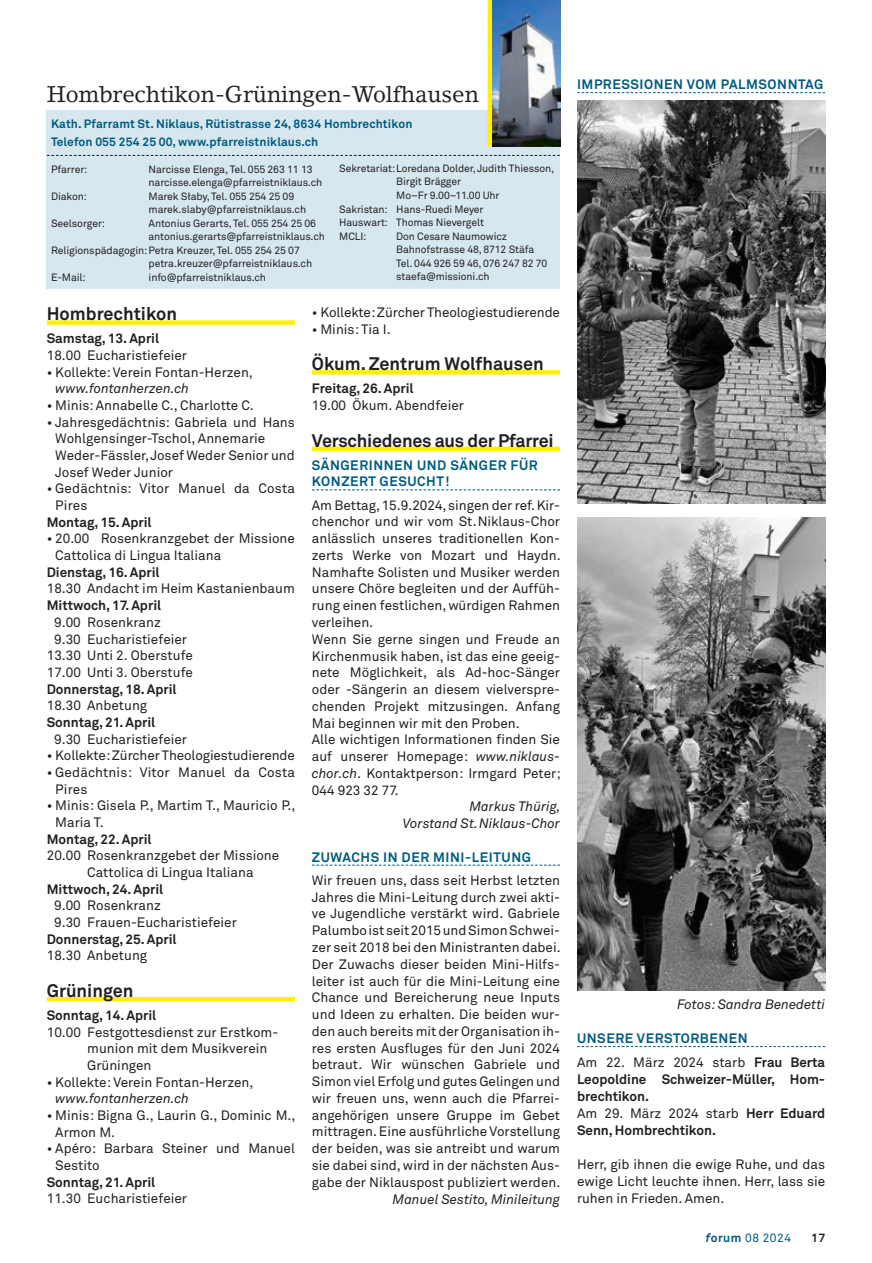
<style>
.page{position:relative;width:872px;height:1263px;background:#fff}
.page>*{position:absolute;margin:0;border:0;box-sizing:border-box;transform-origin:0 0}
.t1{font:22.5px "Lino Letter";letter-spacing:-.01em;color:#231f20}
.t2{font:700 18px "Akkurat Pro";letter-spacing:-.01em;color:#231f20}
.t3{font:13.5px/16.8px "Akkurat Pro";color:#231f20}
.t4{font:700 13.5px/17.1px "Akkurat Pro";letter-spacing:-.005em;color:#231f20}
.t5{font:700 13.5px/16.8px "Akkurat Pro";letter-spacing:.04em;color:#005b7f}
.t6{font:italic 13.5px/16.8px "Akkurat Pro";letter-spacing:-.005em;color:#231f20;text-align:right}
.t7{font:700 12px/18px "Akkurat Pro";letter-spacing:.01em;color:#005b7f}
.t8{font:12px "Akkurat Pro";letter-spacing:.04em;color:#005b7f}
.t9{font:700 12px "Akkurat Pro";color:#231f20}
.t10{font:10.5px/13.5px "Akkurat Pro";letter-spacing:-.01em;color:#231f20}
.s1{font-style:italic}
.s2{font-weight:400;color:#231f20}
.s3{color:#231f20}
.s4{font-weight:400}
.s5{font-weight:700;font-style:italic}
.s6{font-weight:700}
</style>
<div class="page">
<div style="left:47px;top:320px;width:248px;height:5px;background:#fff101"></div>
<hr style="left:47px;top:997px;width:248px;height:4px;background:#fff101">
<div style="left:312px;top:370px;width:248px;height:5px;background:#fff101"></div>
<div style="left:312px;top:446px;width:248px;height:5px;background:#fff101"></div>
<svg style="left:312px;top:489px;width:248px;height:1px"></svg>
<svg style="left:312px;top:865px;width:248px;height:1px"></svg>
<svg style="left:577px;top:92px;width:248px;height:1px"></svg>
<div style="left:47px;top:111px;width:513px;height:178px;background:#d6e7ef"></div>
<img style="left:492px;top:0;width:68px;height:146px">
<div style="left:487px;top:0;width:5px;height:146px;background:#fff101"></div>
<svg style="left:47px;top:155px;width:513px;height:1px"></svg>
<img style="left:577px;top:101px;width:248px;height:402px">
<img style="left:577px;top:518px;width:248px;height:473px">
<svg style="left:577px;top:1046px;width:248px;height:1px"></svg>
<h1 class="t1" style="left:47px;top:81px;width:434px">Hombrechtikon-Grüningen-Wolfhausen</h1>
<p class="t7" style="left:51px;top:115px;width:363px">Kath. Pfarramt St. Niklaus, Rütistrasse 24, 8634 Hombrechtikon<br>Telefon 055 254 25 00, www.pfarreistniklaus.ch</p>
<p class="t10" style="left:51px;top:162px;width:38px">Pfarrer:</p>
<p class="t10" style="left:149px;top:162px;width:175px">Narcisse Elenga, Tel. 055 263 11 13 narcisse.elenga@pfarreistniklaus.ch</p>
<p class="t10" style="left:51px;top:190px;width:38px">Diakon:</p>
<p class="t10" style="left:149px;top:190px;width:159px">Marek Słaby, Tel. 055 254 25 09 marek.slaby@pfarreistniklaus.ch</p>
<p class="t10" style="left:51px;top:217px;width:56px">Seelsorger:</p>
<p class="t10" style="left:149px;top:217px;width:169px">Antonius Gerarts, Tel. 055 254 25 06</p>
<p class="t10" style="left:149px;top:230px;width:178px">antonius.gerarts@pfarreistniklaus.ch</p>
<p class="t10" style="left:51px;top:243px;width:250px">Religionspädagogin:Petra Kreuzer, Tel. 055 254 25 07</p>
<p class="t10" style="left:149px;top:257px;width:165px">petra.kreuzer@pfarreistniklaus.ch</p>
<p class="t10" style="left:51px;top:271px;width:36px">E-Mail:</p>
<p class="t10" style="left:149px;top:271px;width:119px">info@pfarreistniklaus.ch</p>
<p class="t10" style="left:339px;top:162px;width:216px">Sekretariat:Loredana Dolder, Judith Thiesson,</p>
<p class="t10" style="left:396px;top:175px;width:66px">Birgit Brägger</p>
<p class="t10" style="left:396px;top:189px;width:105px">Mo–Fr 9.00–11.00 Uhr</p>
<p class="t10" style="left:339px;top:202px;width:146px">Sakristan: Hans-Ruedi Meyer</p>
<p class="t10" style="left:339px;top:216px;width:146px">Hauswart: Thomas Nievergelt</p>
<p class="t10" style="left:339px;top:229px;width:29px">MCLI:</p>
<p class="t10" style="left:396px;top:229px;width:152px">Don Cesare Naumowicz<br>Bahnofstrasse 48, 8712 Stäfa<br>Tel. 044 926 59 46, 076 247 82 70 staefa@missioni.ch</p>
<h2 class="t2" style="left:47px;top:303px;width:132px">Hombrechtikon</h2>
<p class="t4" style="left:47px;top:330px;width:114px">Samstag, 13. April</p>
<p class="t3" style="left:47px;top:347px;width:142px">18.00 Eucharistiefeier</p>
<p class="t3" style="left:47px;top:364px;width:208px">• Kollekte: Verein Fontan-Herzen,</p>
<p class="t6" style="left:55px;top:381px;width:135px">www.fontanherzen.ch</p>
<p class="t3" style="left:47px;top:397px;width:208px">• Minis: Annabelle C., Charlotte C.</p>
<p class="t3" style="left:55px;top:414px;width:241px;text-indent:-9px">• Jahresgedächtnis: Gabriela und Hans Wohlgensinger-Tschol, Annemarie Weder-Fässler, Josef Weder Senior und Josef Weder Junior</p>
<p class="t3" style="left:55px;top:481px;width:241px;text-indent:-9px">• Gedächtnis: Vitor Manuel da Costa<br>Pires</p>
<p class="t4" style="left:47px;top:514px;width:106px">Montag, 15. April</p>
<p class="t3" style="left:55px;top:531px;width:241px;text-indent:-9px">• 20.00 Rosenkranzgebet der Missione<br>Cattolica di Lingua Italiana</p>
<p class="t4" style="left:47px;top:564px;width:114px">Dienstag, 16. April</p>
<p class="t3" style="left:47px;top:581px;width:250px">18.30 Andacht im Heim Kastanienbaum</p>
<p class="t4" style="left:47px;top:597px;width:116px">Mittwoch, 17. April</p>
<p class="t3" style="left:54px;top:614px;width:108px">9.00 Rosenkranz</p>
<p class="t3" style="left:54px;top:631px;width:134px">9.30 Eucharistiefeier</p>
<p class="t3" style="left:47px;top:647px;width:148px">13.30 Unti 2. Oberstufe</p>
<p class="t3" style="left:47px;top:664px;width:148px">17.00 Unti 3. Oberstufe</p>
<p class="t4" style="left:47px;top:680px;width:131px">Donnerstag, 18. April</p>
<p class="t3" style="left:47px;top:697px;width:102px">18.30 Anbetung</p>
<p class="t4" style="left:47px;top:714px;width:110px">Sonntag, 21. April</p>
<p class="t3" style="left:54px;top:731px;width:134px">9.30 Eucharistiefeier</p>
<p class="t3" style="left:47px;top:747px;width:250px">• Kollekte: Zürcher Theologiestudierende</p>
<p class="t3" style="left:55px;top:764px;width:241px;text-indent:-9px">• Gedächtnis: Vitor Manuel da Costa<br>Pires</p>
<p class="t3" style="left:55px;top:798px;width:242px;text-indent:-9px">• Minis: Gisela P., Martim T., Mauricio P.,<br>Maria T.</p>
<p class="t4" style="left:47px;top:830px;width:106px">Montag, 22. April</p>
<p class="t3" style="left:87px;top:848px;width:194px;text-indent:-40px">20.00 Rosenkranzgebet der Missione<br>Cattolica di Lingua Italiana</p>
<p class="t4" style="left:47px;top:880px;width:118px">Mittwoch, 24. April</p>
<p class="t3" style="left:54px;top:898px;width:184px">9.00 Rosenkranz<br>9.30 Frauen-Eucharistiefeier</p>
<p class="t4" style="left:47px;top:930px;width:131px">Donnerstag, 25. April</p>
<p class="t3" style="left:47px;top:947px;width:102px">18.30 Anbetung</p>
<h2 class="t2" style="left:47px;top:979px;width:88px">Grüningen</h2>
<p class="t4" style="left:47px;top:1007px;width:111px">Sonntag, 14. April</p>
<p class="t3" style="left:87px;top:1024px;width:193px;text-indent:-40px">10.00 Festgottesdienst zur Erstkom&shy;munion mit dem Musikverein<br>Grüningen</p>
<p class="t3" style="left:47px;top:1074px;width:208px">• Kollekte: Verein Fontan-Herzen,</p>
<p class="t6" style="left:55px;top:1090px;width:135px">www.fontanherzen.ch</p>
<p class="t3" style="left:55px;top:1107px;width:242px;text-indent:-9px">• Minis: Bigna G., Laurin G., Dominic M.,<br>Armon M.</p>
<p class="t3" style="left:55px;top:1141px;width:241px;text-indent:-9px">• Apéro: Barbara Steiner und Manuel<br>Sestito</p>
<p class="t4" style="left:47px;top:1173px;width:110px">Sonntag, 21. April</p>
<p class="t3" style="left:47px;top:1191px;width:142px">11.30 Eucharistiefeier</p>
<p class="t3" style="left:312px;top:304px;width:250px">• Kollekte: Zürcher Theologiestudierende</p>
<p class="t3" style="left:312px;top:321px;width:80px">• Minis: Tia I.</p>
<h2 class="t2" style="left:312px;top:353px;width:233px">Ökum. Zentrum Wolfhausen</h2>
<p class="t4" style="left:312px;top:380px;width:103px">Freitag, 26. April</p>
<p class="t3" style="left:312px;top:397px;width:154px">19.00 Ökum. Abendfeier</p>
<h2 class="t2" style="left:312px;top:429px;width:243px">Verschiedenes aus der Pfarrei</h2>
<p class="t5" style="left:312px;top:457px;width:227px">SÄNGERINNEN UND SÄNGER FÜR<br>KONZERT GESUCHT!</p>
<p class="t3" style="left:312px;top:497px;width:250px">Am Bettag, 15.9.2024, singen der ref. Kir&shy;chenchor und wir vom St.Niklaus-Chor anlässlich unseres traditionellen Kon&shy;zerts Werke von Mozart und Haydn.<br>Namhafte Solisten und Musiker werden unsere Chöre begleiten und der Auffüh&shy;rung einen festlichen, würdigen Rahmen verleihen.<br>Wenn Sie gerne singen und Freude an Kirchenmusik haben, ist das eine geeig&shy;nete Möglichkeit, als Ad-hoc-Sänger oder -Sängerin an diesem vielverspre&shy;chenden Projekt mitzusingen. Anfang Mai beginnen wir mit den Proben.<br>Alle wichtigen Informationen finden Sie auf unserer Homepage: <span class="s1">www.niklaus&shy;chor.ch</span>. Kontaktperson: Irmgard Peter; 044 923 32 77.</p>
<p class="t6" style="left:403px;top:799px;width:159px">Markus Thürig,<br>Vorstand St.Niklaus-Chor</p>
<p class="t5" style="left:312px;top:849px;width:221px">ZUWACHS IN DER MINI-LEITUNG</p>
<p class="t3" style="left:312px;top:872px;width:250px">Wir freuen uns, dass seit Herbst letzten Jahres die Mini-Leitung durch zwei akti&shy;ve Jugendliche verstärkt wird. Gabriele Palumbo ist seit 2015 und Simon Schwei&shy;zer seit 2018 bei den Ministranten dabei.<br>Der Zuwachs dieser beiden Mini-Hilfs&shy;leiter ist auch für die Mini-Leitung eine Chance und Bereicherung neue Inputs und Ideen zu erhalten. Die beiden wur&shy;den auch bereits mit der Organisation ih&shy;res ersten Ausfluges für den Juni 2024 betraut. Wir wünschen Gabriele und Simon viel Erfolg und gutes Gelingen und wir freuen uns, wenn auch die Pfarrei&shy;angehörigen unsere Gruppe im Gebet mittragen. Eine ausführliche Vorstellung der beiden, was sie antreibt und warum sie dabei sind, wird in der nächsten Aus&shy;gabe der Niklauspost publiziert werden.</p>
<p class="t6" style="left:392px;top:1191px;width:169px">Manuel Sestito, Minileitung</p>
<p class="t5" style="left:577px;top:76px;width:248px">IMPRESSIONEN VOM PALMSONNTAG</p>
<p class="t6" style="left:677px;top:996px;width:150px">Fotos: Sandra Benedetti</p>
<p class="t5" style="left:577px;top:1027px;width:250px;line-height:23.5px">UNSERE VERSTORBENEN<br><span class="s2">Am 22. März 2024 starb</span> <span class="s3">Frau Berta</span></p>
<p class="t4" style="left:577px;top:1070px;width:250px">Leopoldine Schweizer-Müller, Hom&shy;brechtikon.<br><span class="s4">Am 29. März 2024 starb</span> Herr Eduard<br>Senn, Hombrechtikon.</p>
<p class="t3" style="left:577px;top:1156px;width:250px;text-align:justify">Herr, gib ihnen die ewige Ruhe, und das ewige Licht leuchte ihnen. Herr, lass sie ruhen in Frieden. Amen.</p>
<p class="t8" style="left:705px;top:1231px;width:87px"><span class="s5">f</span><span class="s6">orum</span> 08 2024</p>
<p class="t9" style="left:811px;top:1231px;width:16px">17</p>
</div>
